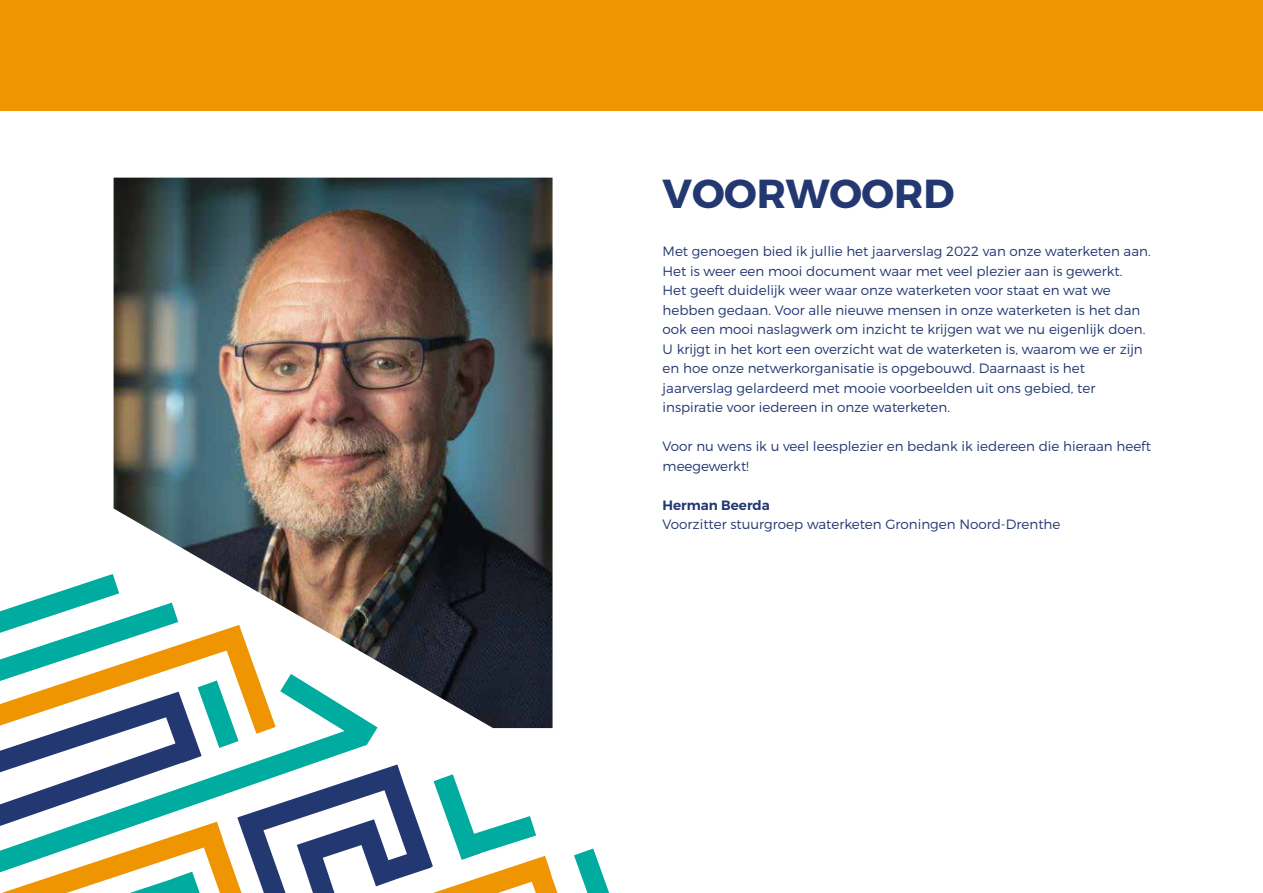
<style>
.page{position:relative;width:1263px;height:893px;background:#fff}
.page>*{position:absolute;margin:0;border:0;box-sizing:border-box;transform-origin:0 0}
.t1{font:700 40.5px "Montserrat";color:#233771}
.t2{font:300 13.5px/19.5px "Montserrat";color:#233771}
.t3{font:600 13.5px "Montserrat";color:#233771}
</style>
<div class="page">
<svg style="left:574px;top:848px;width:35px;height:45px"></svg>
<svg style="left:0;top:574px;width:557px;height:319px"></svg>
<img style="left:114px;top:178px;width:438px;height:550px">
<div style="left:0;top:0;width:1263px;height:110px;background:#ef9502"></div>
<h1 class="t1" style="left:663px;top:168px;width:293px">VOORWOORD</h1>
<p class="t2" style="left:663px;top:241px;width:490px">Met genoegen bied ik jullie het jaarverslag 2022 van onze waterketen aan.<br>Het is weer een mooi document waar met veel plezier aan is gewerkt.<br>Het geeft duidelijk weer waar onze waterketen voor staat en wat we hebben gedaan. Voor alle nieuwe mensen in onze waterketen is het dan ook een mooi naslagwerk om inzicht te krijgen wat we nu eigenlijk doen.<br>U krijgt in het kort een overzicht wat de waterketen is, waarom we er zijn en hoe onze netwerkorganisatie is opgebouwd. Daarnaast is het jaarverslag gelardeerd met mooie voorbeelden uit ons gebied, ter inspiratie voor iedereen in onze waterketen.</p>
<p class="t2" style="left:663px;top:436px;width:490px">Voor nu wens ik u veel leesplezier en bedank ik iedereen die hieraan heeft meegewerkt!</p>
<p class="t3" style="left:663px;top:496px;width:109px">Herman Beerda</p>
<p class="t2" style="left:663px;top:514px;width:399px">Voorzitter stuurgroep waterketen Groningen Noord-Drenthe</p>
</div>
